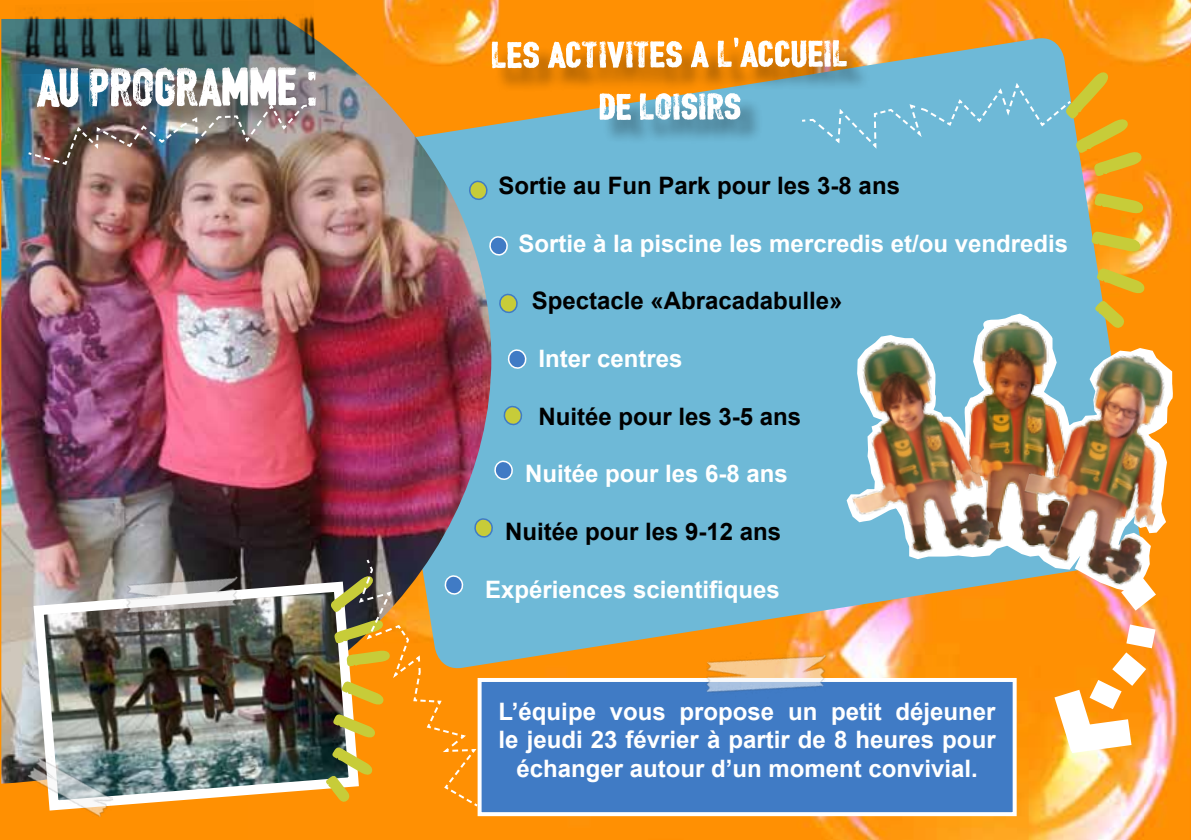
<style>
.page{position:relative;width:1191px;height:840px;background:#fff}
.page>*{position:absolute;margin:0;border:0;box-sizing:border-box;transform-origin:0 0}
.t1{font:56.8px "CF Jacques Parizeau";letter-spacing:.02em;color:#fff}
.t2{font:43.6px/52.2px "CF Jacques Parizeau";letter-spacing:.02em;color:#fff;text-align:center;scale:1.14 1}
.t3{font:700 24px/28.8px "Arial";color:#fff;text-align:center}
.t4{font:700 24px "Arial";color:#000}
</style>
<div class="page">
<img style="left:247px;top:0;width:944px;height:839px">
<div style="left:0;top:0;width:247px;height:839px;background:#ff9002"></div>
<svg style="left:491px;top:35px;width:652px;height:636px;background:#81b5bf"></svg>
<img style="left:1px;top:19px;width:490px;height:764px">
<svg style="left:1091px;top:230px;width:51px;height:23px"></svg>
<svg style="left:1097px;top:267px;width:50px;height:27px"></svg>
<svg style="left:1093px;top:300px;width:34px;height:14px"></svg>
<div style="left:495px;top:41px;width:377px;height:104px;background:#000;opacity:.33"></div>
<div style="left:40px;top:70px;width:300px;height:61px;background:#000;opacity:.33"></div>
<div style="left:479px;top:679px;width:535px;height:134px;background:#407bc5"></div>
<div style="left:477px;top:677px;width:539px;height:138px;border:4px solid #fff"></div>
<svg style="left:469px;top:180px;width:19px;height:21px"></svg>
<svg style="left:489px;top:236px;width:19px;height:20px"></svg>
<svg style="left:499px;top:293px;width:19px;height:21px"></svg>
<svg style="left:507px;top:349px;width:19px;height:20px"></svg>
<svg style="left:503px;top:405px;width:19px;height:21px"></svg>
<svg style="left:494px;top:460px;width:19px;height:20px"></svg>
<svg style="left:474px;top:517px;width:19px;height:21px"></svg>
<img style="left:28px;top:576px;width:336px;height:239px">
<img style="left:114px;top:526px;width:136px;height:136px">
<img style="left:24px;top:743px;width:92px;height:74px">
<img style="left:692px;top:599px;width:147px;height:94px">
<svg style="left:845px;top:314px;width:328px;height:277px;background:#93b2a5"></svg>
<img style="left:932px;top:321px;width:142px;height:229px">
<img style="left:1006px;top:336px;width:185px;height:258px">
<img style="left:815px;top:328px;width:183px;height:247px">
<svg style="left:324px;top:557px;width:156px;height:250px;background:#c0903f"></svg>
<svg style="left:800px;top:69px;width:345px;height:146px;background:#89b4b0"></svg>
<img style="left:26px;top:102px;width:291px;height:64px">
<img style="left:1034px;top:547px;width:148px;height:232px">
<img style="left:15px;top:0;width:300px;height:74px">
<h1 class="t1" style="left:37px;top:51px;width:282px">AU PROGRAMME :</h1>
<h2 class="t2" style="left:491px;top:22px;width:314px">les activites a l’accueil de loisirs</h2>
<p class="t4" style="left:498px;top:169px;width:403px">Sortie au Fun Park pour les 3-8 ans</p>
<p class="t3" style="left:518px;top:229px;width:551px">Sortie à la piscine les mercredis et/ou vendredis</p>
<p class="t4" style="left:532px;top:284px;width:312px">Spectacle «Abracadabulle»</p>
<p class="t3" style="left:538px;top:344px;width:146px">Inter centres</p>
<p class="t4" style="left:538px;top:400px;width:264px">Nuitée pour les 3-5 ans</p>
<p class="t3" style="left:525px;top:460px;width:264px">Nuitée pour les 6-8 ans</p>
<p class="t4" style="left:505px;top:515px;width:278px">Nuitée pour les 9-12 ans</p>
<p class="t3" style="left:485px;top:575px;width:296px">Expériences scientifiques</p>
<p class="t3" style="left:498px;top:697px;width:498px">L’équipe vous propose un petit déjeuner le jeudi 23 février à partir de 8 heures pour échanger autour d’un moment convivial.</p>
</div>
